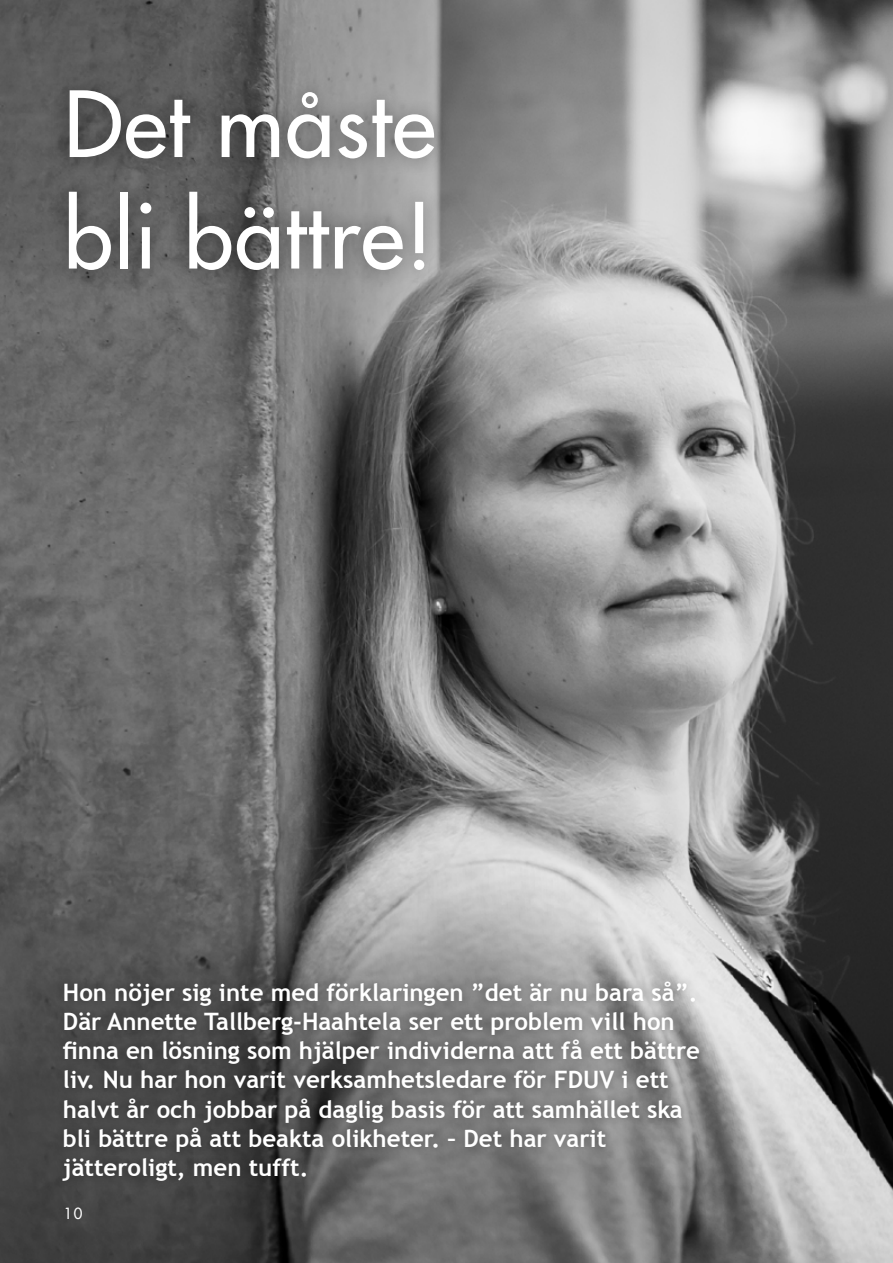
<style>
.page{position:relative;width:893px;height:1263px;background:#fff}
.page>*{position:absolute;margin:0;border:0;box-sizing:border-box;transform-origin:0 0}
._1_Rubrik_stor{font:500 88.5px "Futura Std";letter-spacing:.01em;color:#fff}
._2_Ingress{font:700 24px/29.2px "Trebuchet MS";color:#fff}
._0_Sidtyp{font:500 15px "Futura Std";color:#fff}
</style>
<div class="page">
<img style="left:0;top:0;width:893px;height:1263px">
<div style="left:49px;top:72px;width:403px;height:216px;background:#000;opacity:.4"></div>
<div style="left:53px;top:973px;width:655px;height:216px;background:#000;opacity:.3"></div>
<p class="_1_Rubrik_stor" style="left:64px;top:69px;width:373px">Det måste</p>
<p class="_1_Rubrik_stor" style="left:64px;top:180px;width:371px">bli bättre!</p>
<p class="_2_Ingress" style="left:63px;top:977px;width:639px">Hon nöjer sig inte med förklaringen ”det är nu bara så”.<br>Där Annette Tallberg-Haahtela ser ett problem vill hon finna en lösning som hjälper individerna att få ett bättre liv. Nu har hon varit verksamhetsledare för FDUV i ett halvt år och jobbar på daglig basis för att samhället ska bli bättre på att beakta olikheter. – Det har varit jätteroligt, men tufft.</p>
<p class="_0_Sidtyp" style="left:64px;top:1203px;width:20px">10</p>
</div>
